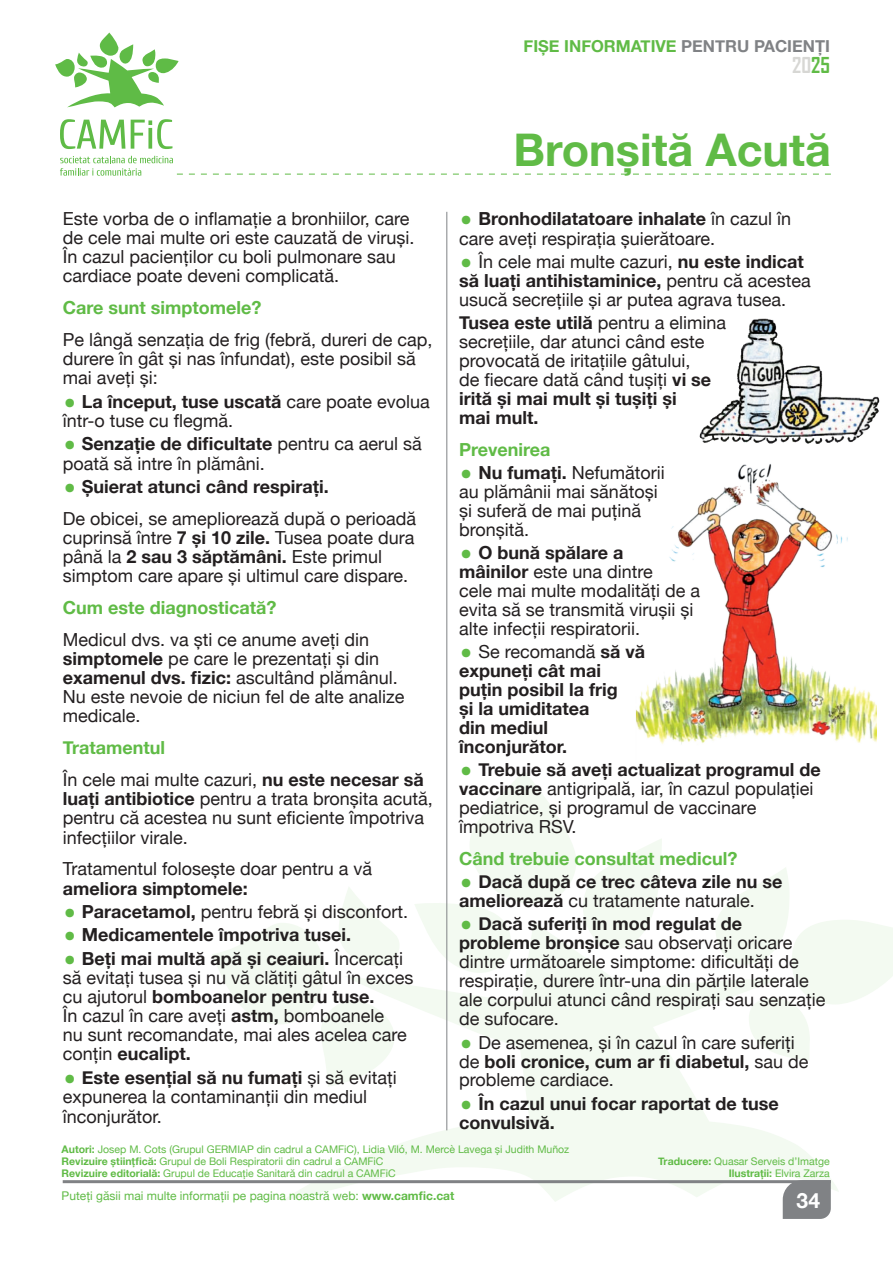
<style>
.page{position:relative;width:893px;height:1263px;background:#fff}
.page>*{position:absolute;margin:0;border:0;box-sizing:border-box;transform-origin:0 0}
.Título_2_líneas{font:700 45px "Helvetica Neue";color:#60bb46}
.t1{font:700 21px "Agency FB";color:#d7d7d4}
.t2{font:700 21px "Helvetica Neue";color:#fff}
.Galerada{font:18px/19.2px "Helvetica Neue";color:#231f20}
.t3{font:700 18px/18.9px "Helvetica Neue";color:#231f20}
.Titulillo{font:700 18px "Helvetica Neue";color:#60bb46}
.t4{font:700 16.5px "Helvetica Neue";color:#60bb46}
.t5{font:12px "Helvetica Neue";color:#60bb46}
.t6{font:10.5px "Helvetica Neue";color:#60bb46}
.t7{font:700 10.5px "Helvetica Neue";color:#60bb46}
.s1{color:#808285}
.s2{color:#60bb46}
.s3{font-size:39px;color:#60bb46}
.s4{font-weight:700}
.s5{font-weight:400;font-size:39px;color:#60bb46}
.s6{font-weight:400}
</style>
<div class="page">
<svg style="left:281px;top:979px;width:557px;height:223px;fill:#f3faf1"></svg>
<svg style="left:212px;top:887px;width:189px;height:200px"></svg>
<svg style="left:415px;top:770px;width:247px;height:209px"></svg>
<svg style="left:715px;top:868px;width:178px;height:192px"></svg>
<hr style="left:63px;top:1180px;width:768px;height:3px;background:#808285">
<div style="left:783px;top:1180px;width:48px;height:39px;background:#808285"></div>
<svg style="left:55px;top:33px;width:124px;height:74px"></svg>
<svg style="left:60px;top:156px;width:771px;height:20px"></svg>
<svg style="left:60px;top:119px;width:65px;height:30px"></svg>
<svg style="left:131px;top:119px;width:41px;height:30px"></svg>
<hr style="left:446px;top:212px;width:1px;height:918px;background:#808285">
<img style="left:635px;top:464px;width:242px;height:280px">
<img style="left:699px;top:318px;width:181px;height:126px">
<p class="t4" style="left:524px;top:33px;width:308px">FIȘE INFORMATIVE <span class="s1">PENTRU PACIENŢI</span></p>
<p class="t1" style="left:792px;top:52px;width:39px">20<span class="s2">25</span></p>
<p class="Galerada" style="left:63px;top:210px;width:353px">Este vorba de o inflamație a bronhiilor, care de cele mai multe ori este cauzată de viruși.<br>În cazul pacienților cu boli pulmonare sau cardiace poate deveni complicată.</p>
<p class="Titulillo" style="left:63px;top:294px;width:200px">Care sunt simptomele?</p>
<p class="Galerada" style="left:63px;top:331px;width:371px">Pe lângă senzația de frig (febră, dureri de cap, durere în gât și nas înfundat), este posibil să mai aveți și:</p>
<p class="Galerada" style="left:63px;top:393px;width:369px"><span class="s3">•</span> <span class="s4">La început, tuse uscată</span> care poate evolua într-o tuse cu flegmă.</p>
<p class="Galerada" style="left:63px;top:435px;width:361px"><span class="s3">•</span> <span class="s4">Senzație de dificultate</span> pentru ca aerul să poată să intre în plămâni.</p>
<p class="t3" style="left:63px;top:477px;width:268px"><span class="s5">•</span> Șuierat atunci când respirați.</p>
<p class="Galerada" style="left:63px;top:510px;width:355px">De obicei, se amepliorează după o perioadă cuprinsă între <span class="s4">7 și 10 zile.</span> Tusea poate dura până la <span class="s4">2 sau 3 săptămâni.</span> Este primul simptom care apare și ultimul care dispare.</p>
<p class="Titulillo" style="left:63px;top:593px;width:215px">Cum este diagnosticată?</p>
<p class="Galerada" style="left:63px;top:631px;width:343px">Medicul dvs. va ști ce anume aveți din <span class="s4">simptomele</span> pe care le prezentați și din <span class="s4">examenul dvs. fizic:</span> ascultând plămânul.<br>Nu este nevoie de niciun fel de alte analize medicale.</p>
<p class="Titulillo" style="left:63px;top:734px;width:104px">Tratamentul</p>
<p class="Galerada" style="left:63px;top:771px;width:371px">În cele mai multe cazuri, <span class="s4">nu este necesar să luați antibiotice</span> pentru a trata bronșita acută, pentru că acestea nu sunt eficiente împotriva infecțiilor virale.</p>
<p class="Galerada" style="left:63px;top:860px;width:311px">Tratamentul folosește doar pentru a vă <span class="s4">ameliora simptomele:</span></p>
<p class="Galerada" style="left:63px;top:903px;width:347px"><span class="s3">•</span> <span class="s4">Paracetamol,</span> pentru febră și disconfort.</p>
<p class="t3" style="left:63px;top:926px;width:290px"><span class="s5">•</span> Medicamentele împotriva tusei.</p>
<p class="Galerada" style="left:63px;top:950px;width:352px"><span class="s3">•</span> <span class="s4">Beți mai multă apă și ceaiuri.</span> Încercați să evitați tusea și nu vă clătiți gâtul în exces cu ajutorul <span class="s4">bomboanelor pentru tuse.<br></span>În cazul în care aveți <span class="s4">astm,</span> bomboanele<br>nu sunt recomandate, mai ales acelea care conțin <span class="s4">eucalipt.</span></p>
<p class="Galerada" style="left:63px;top:1068px;width:336px"><span class="s3">•</span> <span class="s4">Este esențial să nu fumați</span> și să evitați expunerea la contaminanții din mediul înconjurător.</p>
<p class="Título_2_líneas" style="left:513px;top:115px;width:319px">Bronșită Acută</p>
<p class="Galerada" style="left:459px;top:210px;width:333px"><span class="s3">•</span> <span class="s4">Bronhodilatatoare inhalate</span> în cazul în care aveți respirația șuierătoare.</p>
<p class="Galerada" style="left:459px;top:253px;width:353px"><span class="s3">•</span> În cele mai multe cazuri, <span class="s4">nu este indicat să luați antihistaminice,</span> pentru că acestea usucă secrețiile și ar putea agrava tusea.</p>
<p class="Galerada" style="left:459px;top:314px;width:269px"><span class="s4">Tusea este utilă</span> pentru a elimina secrețiile, dar atunci când este provocată de iritațiile gâtului,<br>de fiecare dată când tușiți <span class="s4">vi se irită și mai mult și tușiți și<br>mai mult.</span></p>
<p class="Titulillo" style="left:459px;top:435px;width:93px">Prevenirea</p>
<p class="Galerada" style="left:459px;top:464px;width:207px"><span class="s3">•</span> <span class="s4">Nu fumați.</span> Nefumătorii au plămânii mai sănătoși și suferă de mai puțină bronșită.</p>
<p class="Galerada" style="left:459px;top:544px;width:242px"><span class="s3">•</span> <span class="s4">O bună spălare a<br>mâinilor</span> este una dintre<br>cele mai multe modalități de a evita să se transmită virușii și alte infecții respiratorii.</p>
<p class="t3" style="left:459px;top:643px;width:187px"><span class="s5">•</span> <span class="s6">Se recomandă</span> să vă expuneți cât mai puțin posibil la frig<br>și la umiditatea<br>din mediul înconjurător.</p>
<p class="Galerada" style="left:459px;top:761px;width:363px"><span class="s3">•</span> <span class="s4">Trebuie să aveți actualizat programul de vaccinare</span> antigripală, iar, în cazul populației pediatrice, și programul de vaccinare împotriva RSV.</p>
<p class="Titulillo" style="left:459px;top:844px;width:280px">Când trebuie consultat medicul?</p>
<p class="t3" style="left:459px;top:873px;width:325px"><span class="s5">•</span> Dacă după ce trec câteva zile nu se ameliorează <span class="s6">cu tratamente naturale.</span></p>
<p class="Galerada" style="left:459px;top:915px;width:368px"><span class="s3">•</span> <span class="s4">Dacă suferiți în mod regulat de probleme bronșice</span> sau observați oricare dintre următoarele simptome: dificultăți de respirație, durere într-una din părțile laterale ale corpului atunci când respirați sau senzație de sufocare.</p>
<p class="Galerada" style="left:459px;top:1034px;width:351px"><span class="s3">•</span> De asemenea, și în cazul în care suferiți de <span class="s4">boli cronice, cum ar fi diabetul,</span> sau de probleme cardiace.</p>
<p class="t3" style="left:459px;top:1094px;width:321px"><span class="s5">•</span> În cazul unui focar raportat de tuse convulsivă.</p>
<p class="t6" style="left:62px;top:1141px;width:509px"><span class="s4">Autori:</span> Josep M. Cots (Grupul GERMIAP din cadrul a CAMFiC), Lidia Viló, M. Mercè Lavega și Judith Muñoz</p>
<p class="t6" style="left:62px;top:1153px;width:323px"><span class="s4">Revizuire științfică:</span> Grupul de Boli Respiratorii din cadrul a CAMFiC</p>
<p class="t6" style="left:62px;top:1165px;width:336px"><span class="s4">Revizuire editorială:</span> Grupul de Educație Sanitară din cadrul a CAMFiC</p>
<p class="t5" style="left:62px;top:1187px;width:394px">Puteți găsii mai multe informații pe pagina noastră web: <span class="s4">www.camfic.cat</span></p>
<p class="t6" style="left:658px;top:1153px;width:173px"><span class="s4">Traducere:</span> Quasar Serveis d’Imatge</p>
<p class="t7" style="left:729px;top:1165px;width:103px">Ilustrații: <span class="s6">Elvira Zarza</span></p>
<p class="t2" style="left:797px;top:1183px;width:25px">34</p>
</div>
